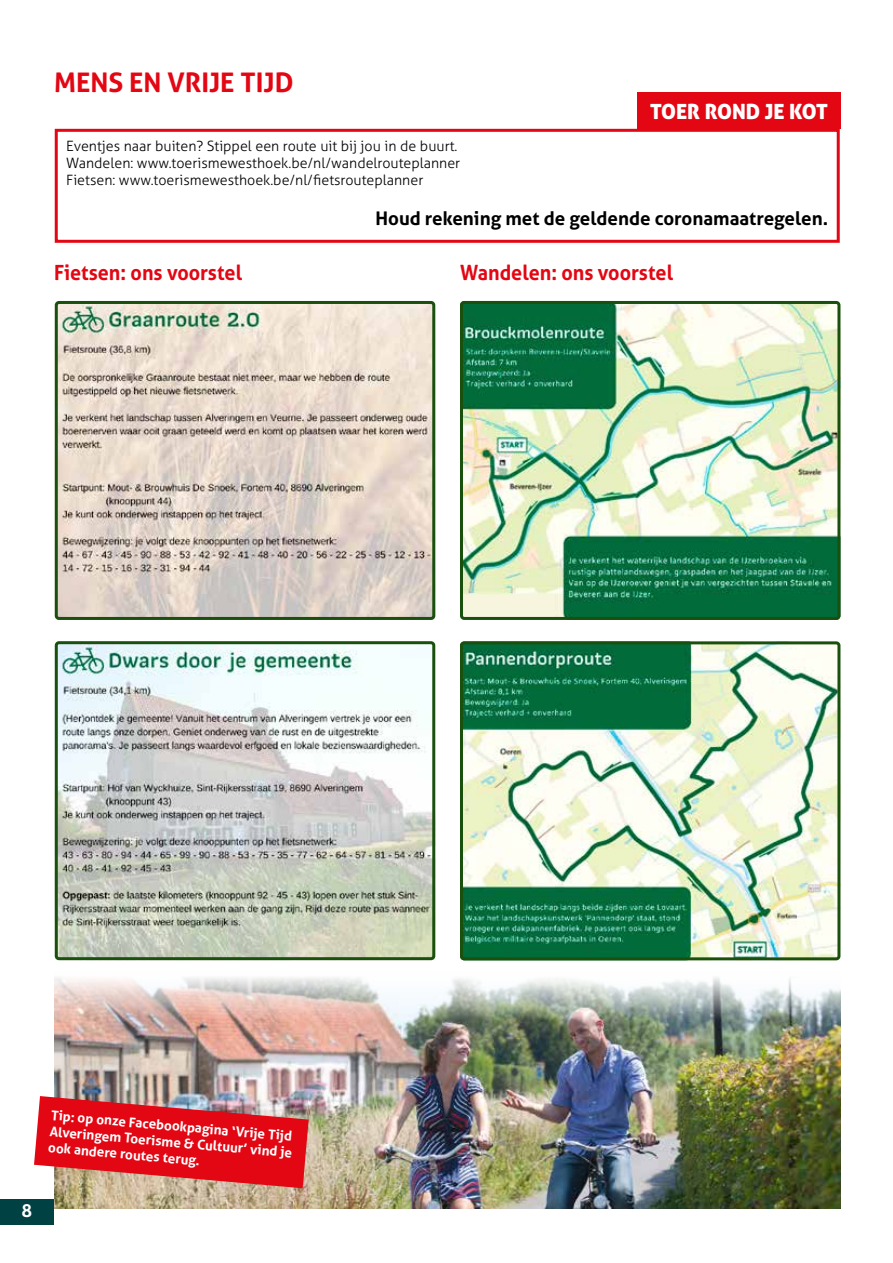
<style>
.page{position:relative;width:893px;height:1263px;background:#fff}
.page>*{position:absolute;margin:0;border:0;box-sizing:border-box;transform-origin:0 0}
.t1{font:700 27px "Aller";color:#e30613}
.t2{font:700 21px "Aller";color:#e30613;scale:.94 1}
.t3{font:21px "Aller Display";color:#fff}
.t4{font:700 18.75px "Aller";color:#000}
.t5{font:700 18px "Aller";color:#fff}
.t6{font:300 14.25px/17.1px "Aller";color:#000}
.t7{font:700 13.5px/16.2px "Aller";color:#fff;text-align:justify}
</style>
<div class="page">
<div style="left:0;top:1199px;width:54px;height:26px;background:#004243"></div>
<div style="left:55px;top:129px;width:785px;height:114px;border:3px solid #e30613"></div>
<div style="left:637px;top:92px;width:203px;height:37px;background:#e30613"></div>
<img style="left:59px;top:305px;width:372px;height:311px">
<div style="left:55px;top:301px;width:380px;height:319px;border:3px solid #1a500d;border-radius:3px"></div>
<img style="left:464px;top:305px;width:372px;height:311px">
<div style="left:460px;top:301px;width:380px;height:319px;border:3px solid #1a500d;border-radius:3px"></div>
<img style="left:464px;top:645px;width:376px;height:315px">
<div style="left:460px;top:641px;width:380px;height:319px;border:3px solid #1a500d;border-radius:3px"></div>
<img style="left:59px;top:645px;width:372px;height:311px">
<div style="left:55px;top:641px;width:380px;height:319px;border:3px solid #1a500d;border-radius:3px"></div>
<img style="left:55px;top:977px;width:785px;height:232px">
<img style="left:34px;top:1096px;width:275px;height:92px">
<h1 class="t1" style="left:54px;top:66px;width:241px">MENS EN VRIJE TIJD</h1>
<h2 class="t3" style="left:650px;top:98px;width:179px">TOER ROND JE KOT</h2>
<p class="t6" style="left:66px;top:137px;width:395px">Eventjes naar buiten? Stippel een route uit bij jou in de buurt.<br>Wandelen: www.toerismewesthoek.be/nl/wandelrouteplanner<br>Fietsen: www.toerismewesthoek.be/nl/fietsrouteplanner</p>
<h3 class="t4" style="left:376px;top:206px;width:452px">Houd rekening met de geldende coronamaatregelen.</h3>
<h2 class="t2" style="left:54px;top:259px;width:202px">Fietsen: ons voorstel</h2>
<h2 class="t2" style="left:460px;top:259px;width:228px">Wandelen: ons voorstel</h2>
<p class="t5" style="left:22px;top:1200px;width:12px">8</p>
<p class="t7" style="left:52px;top:1107px;width:245px;rotate:5deg">Tip: op onze Facebookpagina ‘Vrije Tijd Alveringem Toerisme &amp; Cultuur’ vind je ook andere routes terug.</p>
</div>
